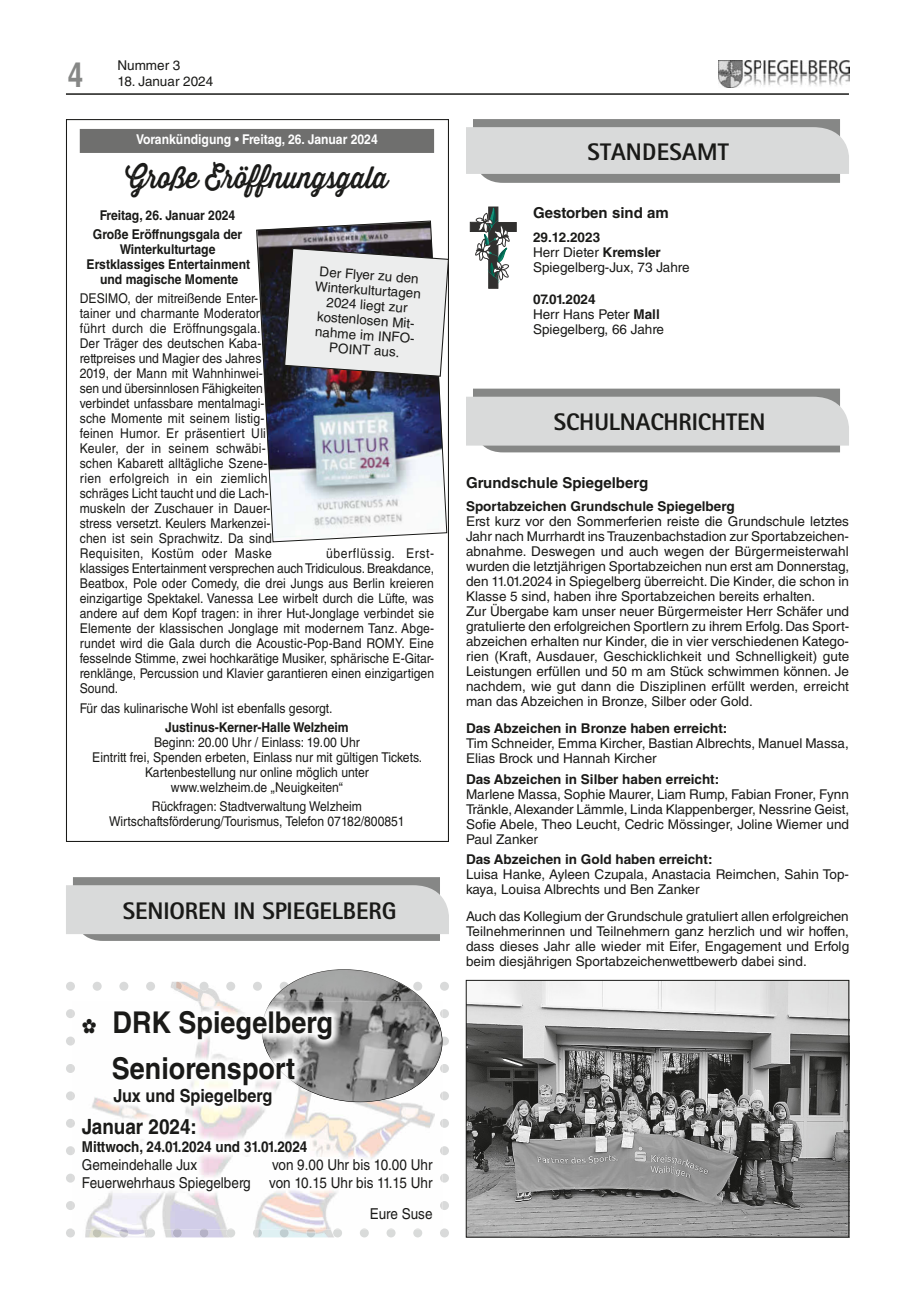
<style>
.page{position:relative;width:915px;height:1297px;background:#fff}
.page>*{position:absolute;margin:0;border:0;box-sizing:border-box;transform-origin:0 0}
.t1{font:700 34.5px "Helvetica LT Std";color:#868786;scale:.8 1}
.t2{font:700 30px/45.5px "Helvetica LT Std";color:#1a1a18;text-align:center;scale:.9 1}
.t3{font:30px "Thirsty Rough Reg";color:#1a1a18;scale:.9 1}
.t4{font:800 24px "AT Rotis Sans Serif";letter-spacing:-.005em;color:#1a1a18}
.t5{font:700 21px "Helvetica LT Std";color:#1a1a18;scale:.9 1}
.t6{font:700 18px "Helvetica LT Std";color:#1a1a18;scale:.9 1}
.t7{font:15px/18px "Helvetica LT Std";color:#1a1a18;text-align:right;scale:.9 1}
.t8{font:700 15px "Helvetica LT Std";color:#1a1a18}
.t9{font:700 15px "Helvetica LT Std";color:#1a1a18;scale:.9 1}
.t10{font:13.5px/15px "Helvetica LT Std";color:#1a1a18}
.t11{font:13.5px/15px "Helvetica LT Std";color:#1a1a18;text-align:center;scale:.9 1}
.t12{font:700 13.5px "Helvetica LT Std";color:#1a1a18}
.t13{font:700 13.5px/15px "Helvetica LT Std";color:#1a1a18;text-align:center;scale:.9 1}
.t14{font:700 13.5px "Helvetica LT Std";color:#fff;scale:.9 1}
.s1{font-weight:700}
</style>
<div class="page">
<hr style="left:66px;top:93px;width:782px;height:2px;background:#1a1a18">
<img style="left:718px;top:60px;width:131px;height:27px">
<svg style="left:66px;top:877px;width:383px;height:64px;background:#c7c8c8"></svg>
<svg style="left:466px;top:119px;width:382px;height:64px;background:#c4c5c5"></svg>
<svg style="left:470px;top:206px;width:46px;height:83px"></svg>
<svg style="left:466px;top:389px;width:382px;height:63px;background:#c7c8c8"></svg>
<img style="left:468px;top:982px;width:378px;height:253px">
<div style="left:466px;top:980px;width:382px;height:257px;border:1px solid #1a1a18"></div>
<div style="left:80px;top:129px;width:354px;height:24px;background:#6f6f6e"></div>
<img style="left:256px;top:221px;width:191px;height:321px">
<svg style="left:283px;top:247px;width:166px;height:130px;background:#d0d0d1"></svg>
<svg style="left:66px;top:982px;width:383px;height:255px"></svg>
<img style="left:72px;top:1001px;width:370px;height:229px">
<img style="left:80px;top:1001px;width:355px;height:228px">
<img style="left:72px;top:1009px;width:3px;height:201px">
<img style="left:94px;top:1228px;width:326px;height:1px">
<svg style="left:253px;top:969px;width:196px;height:135px"></svg>
<svg style="left:440px;top:1119px;width:9px;height:9px"></svg>
<svg style="left:440px;top:1146px;width:9px;height:9px"></svg>
<svg style="left:440px;top:1174px;width:9px;height:9px"></svg>
<svg style="left:440px;top:1201px;width:9px;height:9px"></svg>
<img style="left:259px;top:1001px;width:185px;height:101px">
<h1 class="t1" style="left:68px;top:54px;width:21px">4</h1>
<p class="t10" style="left:117px;top:58px;width:65px">Nummer 3</p>
<p class="t10" style="left:117px;top:74px;width:97px">18. Januar 2024</p>
<p class="t14" style="left:136px;top:131px;width:270px">Vorankündigung • Freitag, 26. Januar 2024</p>
<h2 class="t3" style="left:126px;top:155px;width:293px">Große öffnungsgala</h2>
<p class="t13" style="left:93px;top:205px;width:167px;line-height:19.2px">Freitag, 26. Januar 2024<br>Große Eröffnungsgala der</p>
<p class="t13" style="left:87px;top:242px;width:183px">Winterkulturtage<br>Erstklassiges Entertainment und magische Momente</p>
<p class="t11" style="left:80px;top:291px;width:215px;text-align:left">DESIMO, der mitreißende Enter&shy;tainer und charmante Moderator führt durch die Eröffnungsgala.<br>Der Träger des deutschen Kaba&shy;rettpreises und Magier des Jahres 2019, der Mann mit Wahnhinwei&shy;sen und übersinnlosen Fähigkeiten verbindet unfassbare mentalmagi&shy;sche Momente mit seinem listig&shy;feinen Humor. Er präsentiert Uli Keuler, der in seinem schwäbi&shy;schen Kabarett alltägliche Szene&shy;rien erfolgreich in ein ziemlich schräges Licht taucht und die Lach&shy;muskeln der Zuschauer in Dauer&shy;stress versetzt. Keulers Markenzei&shy;chen ist sein Sprachwitz. Da sind Requisiten, Kostüm oder Maske</p>
<p class="t10" style="left:317px;top:264px;width:107px;text-align:center;rotate:4deg">Der Flyer zu den<br>Winterkulturtagen<br>2024 liegt zur kostenlosen Mit&shy;nahme im INFO-<br>POINT aus.</p>
<p class="t11" style="left:80px;top:546px;width:395px;text-align:justify;text-indent:246px">überflüssig. Erst&shy;klassiges Entertainment versprechen auch Tridiculous. Breakdance, Beatbox, Pole oder Comedy, die drei Jungs aus Berlin kreieren einzigartige Spektakel. Vanessa Lee wirbelt durch die Lüfte, was andere auf dem Kopf tragen: in ihrer Hut-Jonglage verbindet sie Elemente der klassischen Jonglage mit modernem Tanz. Abge&shy;rundet wird die Gala durch die Acoustic-Pop-Band ROMY. Eine fesselnde Stimme, zwei hochkarätige Musiker, sphärische E-Gitar&shy;renklänge, Percussion und Klavier garantieren einen einzigartigen Sound.</p>
<p class="t11" style="left:80px;top:700px;width:282px">Für das kulinarische Wohl ist ebenfalls gesorgt.</p>
<p class="t13" style="left:165px;top:719px;width:205px">Justinus-Kerner-Halle Welzheim</p>
<p class="t11" style="left:92px;top:735px;width:368px">Beginn: 20.00 Uhr / Einlass: 19.00 Uhr<br>Eintritt frei, Spenden erbeten, Einlass nur mit gültigen Tickets.<br>Kartenbestellung nur online möglich unter<br>www.welzheim.de „Neuigkeiten“</p>
<p class="t11" style="left:109px;top:799px;width:330px">Rückfragen: Stadtverwaltung Welzheim<br>Wirtschaftsförderung/Tourismus, Telefon 07182/800851</p>
<h3 class="t4" style="left:123px;top:895px;width:275px">SENIOREN IN SPIEGELBERG</h3>
<h2 class="t2" style="left:82px;top:999px;width:280px">✿ DRK Spiegelberg<br>Seniorensport</h2>
<h3 class="t6" style="left:113px;top:1085px;width:178px">Jux und Spiegelberg</h3>
<h3 class="t5" style="left:82px;top:1114px;width:129px">Januar 2024:</h3>
<p class="t9" style="left:82px;top:1138px;width:252px">Mittwoch, 24.01.2024 und 31.01.2024</p>
<p class="t7" style="left:82px;top:1156px;width:130px">Gemeindehalle Jux</p>
<p class="t7" style="left:82px;top:1156px;width:391px">von 9.00 Uhr bis 10.00 Uhr<br>Feuerwehrhaus Spiegelberg von 10.15 Uhr bis 11.15 Uhr</p>
<p class="t7" style="left:369px;top:1204px;width:71px">Eure Suse</p>
<h3 class="t4" style="left:587px;top:137px;width:143px">STANDESAMT</h3>
<p class="t8" style="left:533px;top:204px;width:137px">Gestorben sind am</p>
<p class="t10" style="left:533px;top:229px;width:158px"><span class="s1">29.12.2023<br></span>Herr Dieter <span class="s1">Kremsler<br></span>Spiegelberg-Jux, 73 Jahre</p>
<p class="t10" style="left:533px;top:292px;width:132px"><span class="s1">07.01.2024<br></span>Herr Hans Peter <span class="s1">Mall<br></span>Spiegelberg, 66 Jahre</p>
<h3 class="t4" style="left:553px;top:407px;width:213px">SCHULNACHRICHTEN</h3>
<p class="t8" style="left:466px;top:473px;width:184px">Grundschule Spiegelberg</p>
<p class="t12" style="left:466px;top:498px;width:270px">Sportabzeichen Grundschule Spiegelberg</p>
<p class="t10" style="left:466px;top:514px;width:384px">Erst kurz vor den Sommerferien reiste die Grundschule letztes Jahr nach Murrhardt ins Trauzenbachstadion zur Sportabzeichen&shy;abnahme. Deswegen und auch wegen der Bürgermeisterwahl wurden die letztjährigen Sportabzeichen nun erst am Donnerstag, den 11.01.2024 in Spiegelberg überreicht. Die Kinder, die schon in Klasse 5 sind, haben ihre Sportabzeichen bereits erhalten.<br>Zur Übergabe kam unser neuer Bürgermeister Herr Schäfer und gratulierte den erfolgreichen Sportlern zu ihrem Erfolg. Das Sport&shy;abzeichen erhalten nur Kinder, die in vier verschiedenen Katego&shy;rien (Kraft, Ausdauer, Geschicklichkeit und Schnelligkeit) gute Leistungen erfüllen und 50 m am Stück schwimmen können. Je nachdem, wie gut dann die Disziplinen erfüllt werden, erreicht man das Abzeichen in Bronze, Silber oder Gold.</p>
<p class="t12" style="left:466px;top:720px;width:263px">Das Abzeichen in Bronze haben erreicht:</p>
<p class="t10" style="left:466px;top:735px;width:384px">Tim Schneider, Emma Kircher, Bastian Albrechts, Manuel Massa,<br>Elias Brock und Hannah Kircher</p>
<p class="t12" style="left:466px;top:770px;width:255px">Das Abzeichen in Silber haben erreicht:</p>
<p class="t10" style="left:466px;top:786px;width:384px;text-align:justify">Marlene Massa, Sophie Maurer, Liam Rump, Fabian Froner, Fynn Tränkle, Alexander Lämmle, Linda Klappenberger, Nessrine Geist, Sofie Abele, Theo Leucht, Cedric Mössinger, Joline Wiemer und Paul Zanker</p>
<p class="t12" style="left:466px;top:851px;width:248px">Das Abzeichen in Gold haben erreicht:</p>
<p class="t10" style="left:466px;top:867px;width:384px">Luisa Hanke, Ayleen Czupala, Anastacia Reimchen, Sahin Top&shy;kaya, Louisa Albrechts und Ben Zanker</p>
<p class="t10" style="left:466px;top:909px;width:384px;text-align:justify">Auch das Kollegium der Grundschule gratuliert allen erfolgreichen Teilnehmerinnen und Teilnehmern ganz herzlich und wir hoffen, dass dieses Jahr alle wieder mit Eifer, Engagement und Erfolg beim diesjährigen Sportabzeichenwettbewerb dabei sind.</p>
</div>
